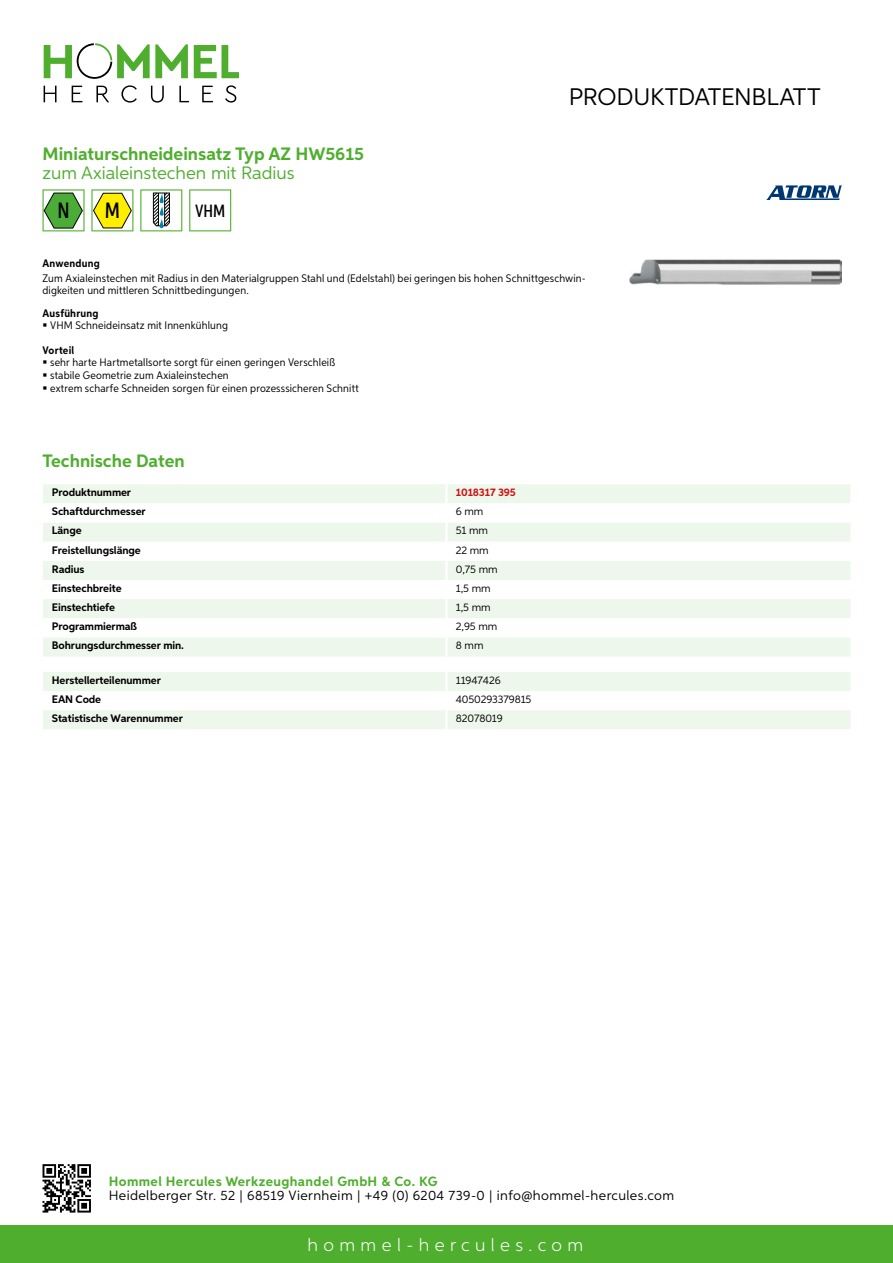
<style>
.page{position:relative;width:893px;height:1263px;background:#fff}
.page>*{position:absolute;margin:0;border:0;box-sizing:border-box;transform-origin:0 0}
.t1{font:24px "Aspira";letter-spacing:-.01em;color:#000}
.t2{font:500 22.2px "Aspira XX Nar";color:#000}
.t3{font:700 18px "Aspira";color:#50ae2f}
.t4{font:18px "Aspira";color:#50ae2f}
.t5{font:300 18px "Aspira";letter-spacing:.3em;color:#fff}
.t6{font:500 17.85px "Aspira XX Nar";color:#000}
.t7{font:13.5px "Aspira";letter-spacing:.03em;color:#000}
.t8{font:700 13.5px "Aspira";letter-spacing:.03em;color:#50ae2f}
.t9{font:10.95px/12.8px "Aspira Nar";letter-spacing:.015em;color:#000}
.t10{font:700 10.95px "Aspira";letter-spacing:-.01em;color:#000}
.t11{font:10.95px "Aspira";letter-spacing:-.01em;color:#000}
.t12{font:700 10.95px "Aspira Nar";letter-spacing:.02em;color:#000}
.t13{font:700 10.95px "Aspira";letter-spacing:-.01em;color:#cd1013}
</style>
<div class="page">
<div style="left:0;top:1226px;width:893px;height:37px;background:#50ae2f"></div>
<svg style="left:43px;top:1164px;width:48px;height:48px"></svg>
<svg style="left:194px;top:45px;width:45px;height:33px"></svg>
<svg style="left:44px;top:43px;width:144px;height:36px"></svg>
<svg style="left:44px;top:86px;width:13px;height:16px"></svg>
<svg style="left:72px;top:86px;width:10px;height:16px"></svg>
<svg style="left:96px;top:86px;width:13px;height:16px"></svg>
<svg style="left:121px;top:85px;width:16px;height:18px"></svg>
<svg style="left:151px;top:86px;width:13px;height:17px"></svg>
<svg style="left:179px;top:86px;width:10px;height:16px"></svg>
<svg style="left:202px;top:86px;width:11px;height:16px"></svg>
<svg style="left:225px;top:85px;width:11px;height:18px"></svg>
<div style="left:43px;top:484px;width:807px;height:172px;background:#eef7eb"></div>
<svg style="left:43px;top:503px;width:807px;height:134px"></svg>
<hr style="left:445px;top:484px;width:3px;height:19px;background:#fff">
<hr style="left:445px;top:503px;width:3px;height:20px;background:#fff">
<hr style="left:445px;top:523px;width:3px;height:19px;background:#fff">
<hr style="left:445px;top:542px;width:3px;height:19px;background:#fff">
<hr style="left:445px;top:561px;width:3px;height:19px;background:#fff">
<hr style="left:445px;top:580px;width:3px;height:19px;background:#fff">
<hr style="left:445px;top:599px;width:3px;height:19px;background:#fff">
<hr style="left:445px;top:618px;width:3px;height:19px;background:#fff">
<hr style="left:445px;top:637px;width:3px;height:19px;background:#fff">
<svg style="left:43px;top:672px;width:807px;height:57px"></svg>
<hr style="left:445px;top:710px;width:3px;height:19px;background:#fff">
<svg style="left:43px;top:189px;width:42px;height:42px"></svg>
<svg style="left:91px;top:189px;width:42px;height:42px"></svg>
<svg style="left:140px;top:189px;width:42px;height:42px"></svg>
<svg style="left:189px;top:189px;width:42px;height:42px"></svg>
<img style="left:629px;top:259px;width:213px;height:25px">
<svg style="left:766px;top:185px;width:76px;height:15px"></svg>
<h3 class="t3" style="left:43px;top:142px;width:323px">Miniaturschneideinsatz Typ AZ HW5615</h3>
<h3 class="t4" style="left:43px;top:162px;width:253px">zum Axialeinstechen mit Radius</h3>
<h2 class="t2" style="left:57px;top:197px;width:14px">N</h2>
<h2 class="t2" style="left:105px;top:197px;width:17px">M</h2>
<h3 class="t6" style="left:195px;top:200px;width:32px">VHM</h3>
<h1 class="t1" style="left:569px;top:82px;width:253px">Produktdatenblatt</h1>
<p class="t12" style="left:43px;top:257px;width:59px">Anwendung</p>
<p class="t9" style="left:43px;top:273px;width:545px;line-height:12px">Zum Axialeinstechen mit Radius in den Materialgruppen Stahl und (Edelstahl) bei geringen bis hohen Schnittgeschwin&shy;digkeiten und mittleren Schnittbedingungen.</p>
<p class="t12" style="left:43px;top:306px;width:58px">Ausführung</p>
<p class="t9" style="left:50px;top:319px;width:179px">VHM Schneideinsatz mit Innenkühlung</p>
<p class="t12" style="left:43px;top:343px;width:33px">Vorteil</p>
<p class="t9" style="left:50px;top:356px;width:310px">sehr harte Hartmetallsorte sorgt für einen geringen Verschleiß stabile Geometrie zum Axialeinstechen<br>extrem scharfe Schneiden sorgen für einen prozesssicheren Schnitt</p>
<h3 class="t3" style="left:43px;top:450px;width:144px">Technische Daten</h3>
<p class="t10" style="left:52px;top:486px;width:81px">Produktnummer</p>
<p class="t13" style="left:456px;top:486px;width:62px">1018317 395</p>
<p class="t10" style="left:52px;top:505px;width:95px">Schaftdurchmesser</p>
<p class="t11" style="left:456px;top:505px;width:29px">6 mm</p>
<p class="t10" style="left:52px;top:524px;width:31px">Länge</p>
<p class="t11" style="left:456px;top:524px;width:34px">51 mm</p>
<p class="t10" style="left:52px;top:543px;width:90px">Freistellungslänge</p>
<p class="t11" style="left:456px;top:543px;width:34px">22 mm</p>
<p class="t10" style="left:52px;top:562px;width:34px">Radius</p>
<p class="t11" style="left:456px;top:562px;width:43px">0,75 mm</p>
<p class="t10" style="left:52px;top:581px;width:71px">Einstechbreite</p>
<p class="t11" style="left:456px;top:581px;width:36px">1,5 mm</p>
<p class="t10" style="left:52px;top:600px;width:65px">Einstechtiefe</p>
<p class="t11" style="left:456px;top:601px;width:36px">1,5 mm</p>
<p class="t10" style="left:52px;top:620px;width:87px">Programmiermaß</p>
<p class="t11" style="left:456px;top:620px;width:43px">2,95 mm</p>
<p class="t10" style="left:52px;top:639px;width:134px">Bohrungsdurchmesser min.</p>
<p class="t11" style="left:456px;top:639px;width:29px">8 mm</p>
<p class="t10" style="left:52px;top:673px;width:111px">Herstellerteilenummer</p>
<p class="t11" style="left:456px;top:673px;width:46px">11947426</p>
<p class="t10" style="left:52px;top:692px;width:51px">EAN Code</p>
<p class="t11" style="left:456px;top:692px;width:77px">4050293379815</p>
<p class="t10" style="left:52px;top:712px;width:132px">Statistische Warennummer</p>
<p class="t11" style="left:456px;top:712px;width:48px">82078019</p>
<p class="t8" style="left:109px;top:1172px;width:330px">Hommel Hercules Werkzeughandel GmbH &amp; Co. KG</p>
<p class="t7" style="left:109px;top:1187px;width:567px">Heidelberger Str. 52 | 68519 Viernheim | +49 (0) 6204 739-0 | info@hommel-hercules.com</p>
<h3 class="t5" style="left:307px;top:1234px;width:277px">hommel-hercules.com</h3>
</div>
